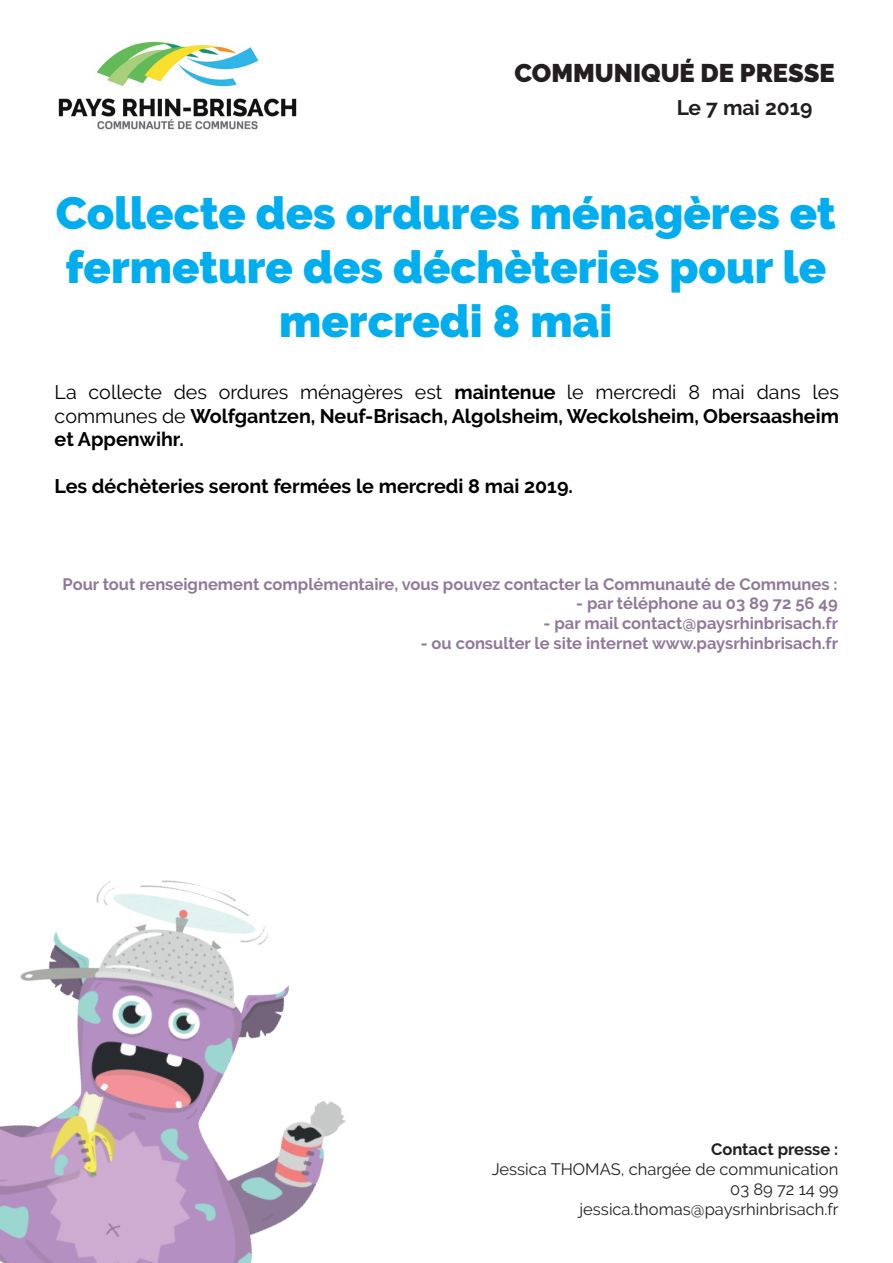
<style>
.page{position:relative;width:893px;height:1263px;background:#fff}
.page>*{position:absolute;margin:0;border:0;box-sizing:border-box;transform-origin:0 0}
.t1{font:900 45px/54px "Raleway";color:#00aeef;text-align:center}
.t2{font:900 25.5px "Raleway";color:#231f20}
.t3{font:700 21px "Raleway";color:#231f20}
.t4{font:700 19.65px/23.5px "Raleway";color:#000;text-align:justify}
.t5{font:700 16.5px "Raleway";color:#90799a}
.t6{font:16.5px "Raleway";color:#231f20}
.t7{font:700 16.5px "Raleway";color:#231f20}
.s1{font-weight:400}
</style>
<div class="page">
<img style="left:58px;top:41px;width:239px;height:89px">
<img style="left:0;top:880px;width:346px;height:383px">
<p class="t2" style="left:514px;top:58px;width:322px">COMMUNIQUÉ DE PRESSE</p>
<p class="t3" style="left:677px;top:96px;width:137px">Le 7 mai 2019</p>
<p class="t1" style="left:56px;top:187px;width:781px">Collecte des ordures ménagères et fermeture des déchèteries pour le mercredi 8 mai</p>
<p class="t4" style="left:55px;top:380px;width:786px"><span class="s1">La collecte des ordures ménagères est</span> maintenue <span class="s1">le mercredi 8 mai dans les communes de</span> Wolfgantzen, Neuf-Brisach, Algolsheim, Weckolsheim, Obersaasheim et Appenwihr.</p>
<p class="t4" style="left:55px;top:475px;width:520px">Les déchèteries seront fermées le mercredi 8 mai 2019.</p>
<p class="t5" style="left:63px;top:574px;width:777px">Pour tout renseignement complémentaire, vous pouvez contacter la Communauté de Communes :</p>
<p class="t5" style="left:576px;top:594px;width:263px">- par téléphone au 03 89 72 56 49</p>
<p class="t5" style="left:544px;top:614px;width:296px">- par mail contact@paysrhinbrisach.fr</p>
<p class="t5" style="left:421px;top:634px;width:419px">- ou consulter le site internet www.paysrhinbrisach.fr</p>
<p class="t7" style="left:711px;top:1140px;width:129px">Contact presse :</p>
<p class="t6" style="left:492px;top:1159px;width:348px">Jessica THOMAS, chargée de communication</p>
<p class="t6" style="left:730px;top:1179px;width:110px">03 89 72 14 99</p>
<p class="t6" style="left:579px;top:1199px;width:261px">jessica.thomas@paysrhinbrisach.fr</p>
</div>
